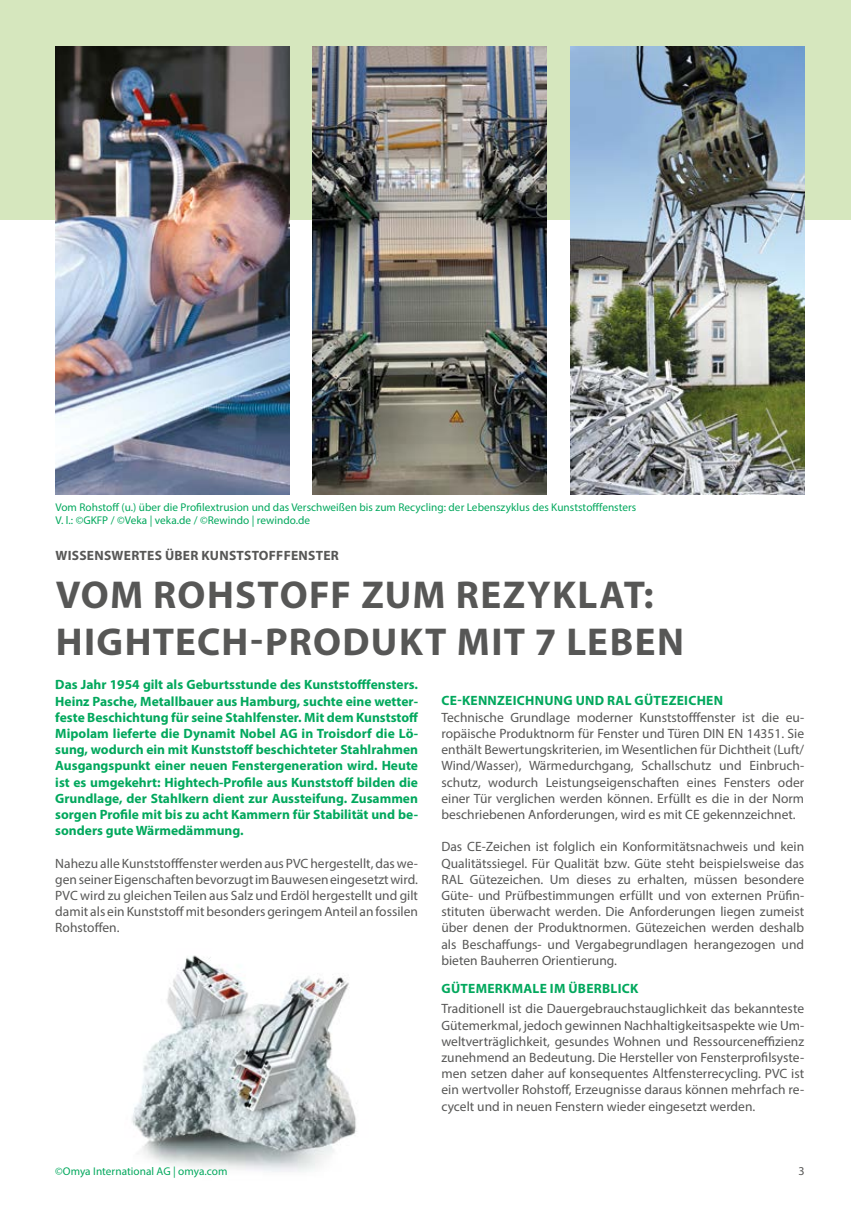
<style>
.page{position:relative;width:851px;height:1212px;background:#fff}
.page>*{position:absolute;margin:0;border:0;box-sizing:border-box;transform-origin:0 0}
.t1{font:700 39px/46.8px "Myriad Pro";letter-spacing:.035em;color:#575756}
.t2{font:13.5px/16.2px "Myriad Pro";color:#575756;text-align:justify}
.t3{font:700 13.5px/16.2px "Myriad Pro";letter-spacing:.02em;color:#02a85d;text-align:justify}
.t4{font:700 13.5px "Myriad Pro";letter-spacing:.02em;color:#575756}
.t5{font:12px "Myriad Pro";color:#575756}
.t6{font:11.25px/13.5px "Myriad Pro";letter-spacing:.005em;color:#02a85d}
</style>
<div class="page">
<div style="left:0;top:0;width:850px;height:219px;background:#d6e7be"></div>
<img style="left:55px;top:47px;width:234px;height:448px">
<img style="left:132px;top:955px;width:225px;height:217px">
<img style="left:313px;top:47px;width:233px;height:448px">
<img style="left:570px;top:47px;width:234px;height:448px">
<p class="t6" style="left:55px;top:500px;width:582px">Vom Rohstoff (u.) über die Profilextrusion und das Verschweißen bis zum Recycling: der Lebenszyklus des Kunststofffensters<br>V. l.: ©GKFP / ©Veka | veka.de / ©Rewindo | rewindo.de</p>
<p class="t4" style="left:55px;top:546px;width:285px">WISSENSWERTES ÜBER KUNSTSTOFFFENSTER</p>
<h1 class="t1" style="left:56px;top:570px;width:630px">VOM ROHSTOFF ZUM REZYKLAT:<br>HIGHTECH-PRODUKT MIT 7 LEBEN</h1>
<p class="t3" style="left:55px;top:676px;width:364px">Das Jahr 1954 gilt als Geburtsstunde des Kunststofffensters.<br>Heinz Pasche, Metallbauer aus Hamburg, suchte eine wetter&shy;feste Beschichtung für seine Stahlfenster. Mit dem Kunststoff Mipolam lieferte die Dynamit Nobel AG in Troisdorf die Lö&shy;sung, wodurch ein mit Kunststoff beschichteter Stahlrahmen Ausgangspunkt einer neuen Fenstergeneration wird. Heute ist es umgekehrt: Hightech-Profile aus Kunststoff bilden die Grundlage, der Stahlkern dient zur Aussteifung. Zusammen sorgen Profile mit bis zu acht Kammern für Stabilität und be&shy;sonders gute Wärmedämmung.</p>
<p class="t2" style="left:55px;top:855px;width:364px">Nahezu alle Kunststofffenster werden aus PVC hergestellt, das we&shy;gen seiner Eigenschaften bevorzugt im Bauwesen eingesetzt wird.<br>PVC wird zu gleichen Teilen aus Salz und Erdöl hergestellt und gilt damit als ein Kunststoff mit besonders geringem Anteil an fossilen Rohstoffen.</p>
<p class="t6" style="left:55px;top:1165px;width:174px">©Omya International AG | omya.com</p>
<p class="t3" style="left:441px;top:691px;width:283px">CE-KENNZEICHNUNG UND RAL GÜTEZEICHEN</p>
<p class="t2" style="left:441px;top:709px;width:364px">Technische Grundlage moderner Kunststofffenster ist die eu&shy;ropäische Produktnorm für Fenster und Türen DIN EN 14351. Sie enthält Bewertungskriterien, im Wesentlichen für Dichtheit (Luft/ Wind/Wasser), Wärmedurchgang, Schallschutz und Einbruch&shy;schutz, wodurch Leistungseigenschaften eines Fensters oder einer Tür verglichen werden können. Erfüllt es die in der Norm beschriebenen Anforderungen, wird es mit CE gekennzeichnet.</p>
<p class="t2" style="left:441px;top:838px;width:364px">Das CE-Zeichen ist folglich ein Konformitätsnachweis und kein Qualitätssiegel. Für Qualität bzw. Güte steht beispielsweise das RAL Gütezeichen. Um dieses zu erhalten, müssen besondere Güte- und Prüfbestimmungen erfüllt und von externen Prüfin&shy;stituten überwacht werden. Die Anforderungen liegen zumeist über denen der Produktnormen. Gütezeichen werden deshalb als Beschaffungs- und Vergabegrundlagen herangezogen und bieten Bauherren Orientierung.</p>
<p class="t3" style="left:441px;top:980px;width:198px">GÜTEMERKMALE IM ÜBERBLICK</p>
<p class="t2" style="left:441px;top:1000px;width:364px">Traditionell ist die Dauergebrauchstauglichkeit das bekannteste Gütemerkmal, jedoch gewinnen Nachhaltigkeitsaspekte wie Um&shy;weltverträglichkeit, gesundes Wohnen und Ressourceneffizienz zunehmend an Bedeutung. Die Hersteller von Fensterprofilsyste&shy;men setzen daher auf konsequentes Altfensterrecycling. PVC ist ein wertvoller Rohstoff, Erzeugnisse daraus können mehrfach re&shy;cycelt und in neuen Fenstern wieder eingesetzt werden.</p>
<p class="t5" style="left:798px;top:1164px;width:8px">3</p>
</div>
